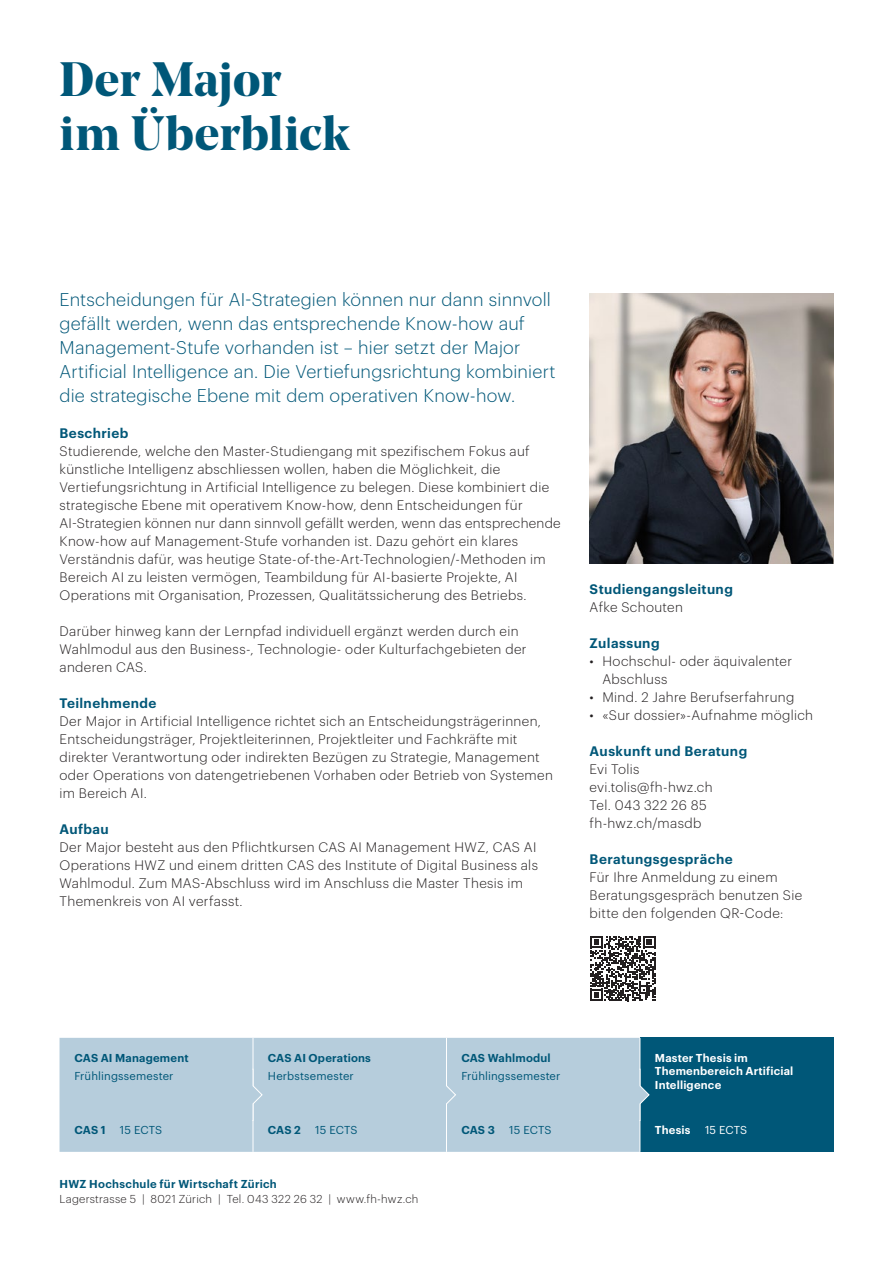
<style>
.page{position:relative;width:893px;height:1263px;background:#fff}
.page>*{position:absolute;margin:0;border:0;box-sizing:border-box;transform-origin:0 0}
.t1{font:700 48px/54px "Noe Display";letter-spacing:.005em;color:#005778}
.t2{font:300 18px/24px "Graphik";letter-spacing:.01em;color:#005778}
.t3{font:300 13.5px/18px "Graphik";letter-spacing:.025em;color:#231f20}
.t4{font:600 13.5px "Graphik";letter-spacing:.03em;color:#005778}
.t5{font:600 11.25px "Graphik";letter-spacing:.02em;color:#005778}
.t6{font:11.25px "Graphik";letter-spacing:.015em;color:#005778}
.t7{font:600 11.25px/13.5px "Graphik";letter-spacing:.015em;color:#fff}
.t8{font:300 11.25px "Graphik";letter-spacing:.025em;color:#231f20}
.t9{font:11.25px "Graphik";letter-spacing:.01em;color:#fff}
</style>
<div class="page">
<img style="left:590px;top:294px;width:243px;height:270px">
<svg style="left:590px;top:936px;width:65px;height:65px"></svg>
<div style="left:60px;top:1038px;width:580px;height:114px;background:#b6cddc"></div>
<div style="left:640px;top:1038px;width:193px;height:114px;background:#005778"></div>
<hr style="left:253px;top:1038px;width:1px;height:114px;background:#fff">
<hr style="left:446px;top:1038px;width:1px;height:114px;background:#fff">
<hr style="left:640px;top:1038px;width:1px;height:114px;background:#fff">
<svg style="left:636px;top:1068px;width:14px;height:54px"></svg>
<svg style="left:442px;top:1068px;width:15px;height:54px"></svg>
<svg style="left:249px;top:1068px;width:14px;height:54px"></svg>
<h1 class="t1" style="left:60px;top:51px;width:292px">Der Major im Überblick</h1>
<p class="t2" style="left:60px;top:286px;width:498px">Entscheidungen für AI-Strategien können nur dann sinnvoll gefällt werden, wenn das entsprechende Know-how auf Management-Stufe vorhanden ist – hier setzt der Major Artificial Intelligence an. Die Vertiefungsrichtung kombiniert die strategische Ebene mit dem operativen Know-how.</p>
<p class="t4" style="left:60px;top:422px;width:70px">Beschrieb</p>
<p class="t3" style="left:60px;top:441px;width:503px">Studierende, welche den Master-Studiengang mit spezifischem Fokus auf künstliche Intelligenz abschliessen wollen, haben die Möglichkeit, die Vertiefungsrichtung in Artificial Intelligence zu belegen. Diese kombiniert die strategische Ebene mit operativem Know-how, denn Entscheidungen für AI-Strategien können nur dann sinnvoll gefällt werden, wenn das entsprechende Know-how auf Management-Stufe vorhanden ist. Dazu gehört ein klares Verständnis dafür, was heutige State-of-the-Art-Technologien/-Methoden im Bereich AI zu leisten vermögen, Teambildung für AI-basierte Projekte, AI Operations mit Organisation, Prozessen, Qualitätssicherung des Betriebs.</p>
<p class="t3" style="left:60px;top:621px;width:469px">Darüber hinweg kann der Lernpfad individuell ergänzt werden durch ein<br>Wahlmodul aus den Business-, Technologie- oder Kulturfachgebieten der anderen CAS.</p>
<p class="t4" style="left:60px;top:692px;width:98px">Teilnehmende</p>
<p class="t3" style="left:60px;top:711px;width:495px">Der Major in Artificial Intelligence richtet sich an Entscheidungsträgerinnen, Entscheidungsträger, Projektleiterinnen, Projektleiter und Fachkräfte mit direkter Verantwortung oder indirekten Bezügen zu Strategie, Management oder Operations von datengetriebenen Vorhaben oder Betrieb von Systemen im Bereich AI.</p>
<p class="t4" style="left:60px;top:818px;width:51px">Aufbau</p>
<p class="t3" style="left:60px;top:837px;width:480px">Der Major besteht aus den Pflichtkursen CAS AI Management HWZ, CAS AI Operations HWZ und einem dritten CAS des Institute of Digital Business als Wahlmodul. Zum MAS-Abschluss wird im Anschluss die Master Thesis im Themenkreis von AI verfasst.</p>
<p class="t4" style="left:590px;top:578px;width:145px">Studiengangsleitung</p>
<p class="t3" style="left:590px;top:597px;width:95px">Afke Schouten</p>
<p class="t4" style="left:590px;top:632px;width:71px">Zulassung</p>
<p class="t3" style="left:602px;top:651px;width:191px;text-indent:-13px">• Hochschul- oder äquivalenter<br>Abschluss</p>
<p class="t3" style="left:590px;top:687px;width:206px">• Mind. 2 Jahre Berufserfahrung</p>
<p class="t3" style="left:590px;top:705px;width:225px">• «Sur dossier»-Aufnahme möglich</p>
<p class="t4" style="left:590px;top:740px;width:159px">Auskunft und Beratung</p>
<p class="t3" style="left:590px;top:759px;width:125px">Evi Tolis evi.tolis@fh-hwz.ch<br>Tel. 043 322 26 85 fh-hwz.ch/masdb</p>
<p class="t4" style="left:590px;top:848px;width:145px">Beratungsgespräche</p>
<p class="t3" style="left:590px;top:867px;width:214px">Für Ihre Anmeldung zu einem<br>Beratungsgespräch benutzen Sie bitte den folgenden QR-Code:</p>
<p class="t5" style="left:74px;top:1049px;width:116px">CAS AI Management</p>
<p class="t6" style="left:74px;top:1067px;width:101px">Frühlingssemester</p>
<p class="t5" style="left:74px;top:1121px;width:33px">CAS 1</p>
<p class="t6" style="left:120px;top:1121px;width:44px">15 ECTS</p>
<p class="t5" style="left:268px;top:1049px;width:105px">CAS AI Operations</p>
<p class="t6" style="left:268px;top:1067px;width:87px">Herbstsemester</p>
<p class="t5" style="left:268px;top:1121px;width:34px">CAS 2</p>
<p class="t6" style="left:315px;top:1121px;width:44px">15 ECTS</p>
<p class="t5" style="left:461px;top:1049px;width:91px">CAS Wahlmodul</p>
<p class="t6" style="left:461px;top:1067px;width:101px">Frühlingssemester</p>
<p class="t5" style="left:461px;top:1121px;width:35px">CAS 3</p>
<p class="t6" style="left:509px;top:1121px;width:44px">15 ECTS</p>
<p class="t7" style="left:655px;top:1050px;width:140px">Master Thesis im<br>Themenbereich Artificial<br>Intelligence</p>
<p class="t7" style="left:655px;top:1122px;width:37px">Thesis</p>
<p class="t9" style="left:705px;top:1121px;width:44px">15 ECTS</p>
<p class="t5" style="left:60px;top:1176px;width:219px">HWZ Hochschule für Wirtschaft Zürich</p>
<p class="t8" style="left:60px;top:1191px;width:360px">Lagerstrasse 5 | 8021 Zürich | Tel. 043 322 26 32 | www.fh-hwz.ch</p>
</div>
